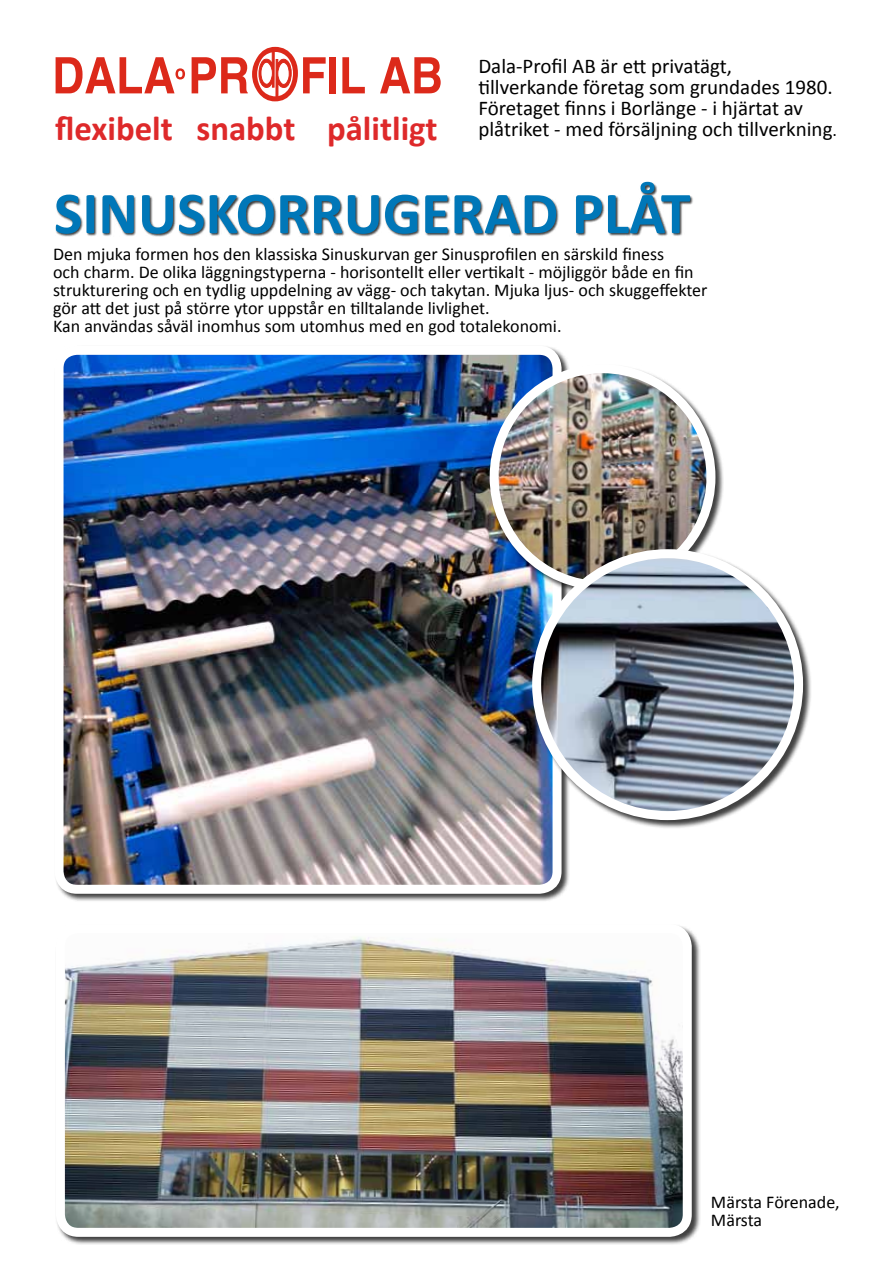
<style>
.page{position:relative;width:893px;height:1263px;background:#fff}
.page>*{position:absolute;margin:0;border:0;box-sizing:border-box;transform-origin:0 0}
.t1{font:700 60px "Calibri";color:#0077b8}
.t2{font:700 34.8px "Calibri";color:#de292a}
.t3{font:21px/21px "Calibri";color:#000}
.t4{font:18px/18px "Calibri";color:#000}
.s1{font-size:18px}
</style>
<div class="page">
<div style="left:330px;top:57px;width:6px;height:36px;background:#dc291a"></div>
<svg style="left:342px;top:57px;width:23px;height:36px"></svg>
<svg style="left:380px;top:57px;width:61px;height:36px"></svg>
<svg style="left:56px;top:57px;width:129px;height:36px"></svg>
<svg style="left:192px;top:47px;width:134px;height:54px"></svg>
<div style="left:55px;top:182px;width:639px;height:55px;background:#000;opacity:.75"></div>
<div style="left:54px;top:345px;width:516px;height:558px;background:#000;opacity:.75"></div>
<img style="left:59px;top:350px;width:493px;height:539px">
<div style="left:55px;top:346px;width:507px;height:548px;border:9px solid #fff;border-radius:18px"></div>
<div style="left:55px;top:924px;width:646px;height:321px;background:#000;opacity:.75"></div>
<img style="left:60px;top:929px;width:622px;height:303px">
<div style="left:56px;top:924px;width:636px;height:313px;border:9px solid #fff;border-radius:18px"></div>
<div style="left:489px;top:364px;width:235px;height:235px;background:#000;opacity:.75"></div>
<img style="left:497px;top:369px;width:214px;height:216px">
<div style="left:490px;top:364px;width:225px;height:226px;border:9px solid #fff;border-radius:50%"></div>
<div style="left:532px;top:549px;width:280px;height:280px;background:#000;opacity:.75"></div>
<img style="left:537px;top:554px;width:261px;height:262px;border-radius:131px">
<div style="left:532px;top:549px;width:271px;height:271px;border:9px solid #fff;border-radius:50%"></div>
<p class="t3" style="left:478px;top:56px;width:360px">Dala-Profil AB är ett privatägt, tillverkande företag som grundades 1980.<br>Företaget finns i Borlänge - i hjärtat av plåtriket - med försäljning och tillverkning<span class="s1">.</span></p>
<h2 class="t2" style="left:55px;top:106px;width:384px">flexibelt snabbt pålitligt</h2>
<h1 class="t1" style="left:54px;top:175px;width:638px">SINUSKORRUGERAD PLÅT</h1>
<p class="t4" style="left:53px;top:245px;width:656px">Den mjuka formen hos den klassiska Sinuskurvan ger Sinusprofilen en särskild finess<br>och charm. De olika läggningstyperna - horisontellt eller vertikalt - möjliggör både en fin strukturering och en tydlig uppdelning av vägg- och takytan. Mjuka ljus- och skuggeffekter gör att det just på större ytor uppstår en tilltalande livlighet.<br>Kan användas såväl inomhus som utomhus med en god totalekonomi.</p>
<p class="t4" style="left:711px;top:1193px;width:130px">Märsta Förenade,<br>Märsta</p>
</div>
